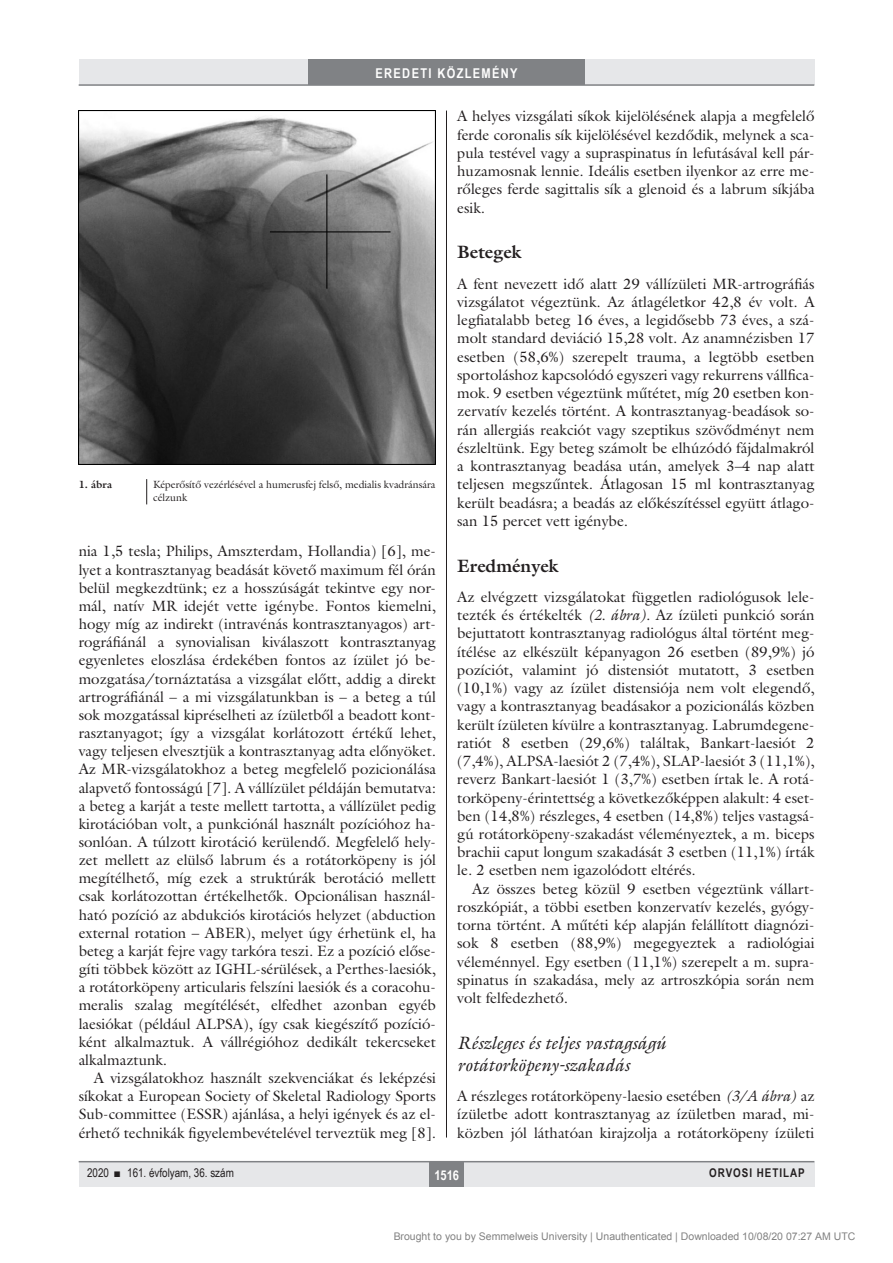
<style>
.page{position:relative;width:893px;height:1263px;background:#fff}
.page>*{position:absolute;margin:0;border:0;box-sizing:border-box;transform-origin:0 0}
.alcimkurziv{font:italic 18px/21.9px "Galliard Reg";color:#231f20}
.alcimbold{font:700 18px "Galliard Reg";color:#231f20}
.Body_Text{font:15px/18.1px "Galliard Reg";color:#231f20;text-align:justify}
.Body_tompa{font:15px/18.3px "Galliard Reg";color:#231f20;text-align:justify}
.rovatcim_jo{font:700 13.5px "Arial Narrow";letter-spacing:.1em;color:#fff}
.oldalszam{font:700 13.5px "Arial Narrow";color:#fff}
.pagina{font:12px "Arial Narrow";color:#231f20}
.pagina-2{font:700 12px "Arial Narrow";letter-spacing:.08em;color:#231f20}
.t1{font:10.5px "Arial";color:rgb(0 0 0/.5)}
.kepalairas2{font:10.5px/13.5px "Galliard Reg";color:#231f20}
.kepalairas1{font:700 10.5px "Galliard Reg";color:#231f20}
.s1{font-style:italic}
</style>
<div class="page">
<div style="left:79px;top:1161px;width:735px;height:25px;background:#e6e7e9"></div>
<hr style="left:79px;top:1161px;width:735px;height:1px;background:#808285">
<div style="left:430px;top:1161px;width:34px;height:25px;background:#808285"></div>
<div style="left:79px;top:60px;width:735px;height:25px;background:#e6e7e9"></div>
<div style="left:308px;top:60px;width:277px;height:25px;background:#808285"></div>
<hr style="left:79px;top:84px;width:735px;height:2px;background:#808285">
<hr style="left:446px;top:111px;width:1px;height:1026px;background:#231f20">
<img style="left:79px;top:111px;width:357px;height:354px">
<svg style="left:146px;top:479px;width:1px;height:25px"></svg>
<p class="rovatcim_jo" style="left:375px;top:63px;width:144px">EREDETI KÖZLEMÉNY</p>
<p class="kepalairas1" style="left:79px;top:477px;width:35px">1. ábra</p>
<p class="kepalairas2" style="left:153px;top:477px;width:284px">Képerősítő vezérlésével a humerusfej felső, medialis kvadránsára célzunk</p>
<p class="Body_Text" style="left:79px;top:542px;width:359px">nia 1,5 tesla; Philips, Amszterdam, Hollandia) [6], me&shy;lyet a kontrasztanyag beadását követő maximum fél órán belül megkezdtünk; ez a hosszúságát tekintve egy nor&shy;mál, natív MR idejét vette igénybe. Fontos kiemelni, hogy míg az indirekt (intravénás kontrasztanyagos) art&shy;rográfiánál a synovialisan kiválaszott kontrasztanyag egyenletes eloszlása érdekében fontos az ízület jó be&shy;mozgatása/tornáztatása a vizsgálat előtt, addig a direkt artrográfiánál – a mi vizsgálatunkban is – a beteg a túl sok mozgatással kipréselheti az ízületből a beadott kont&shy;rasztanyagot; így a vizsgálat korlátozott értékű lehet, vagy teljesen elvesztjük a kontrasztanyag adta előnyöket.<br>Az MR-vizsgálatokhoz a beteg megfelelő pozicionálása alapvető fontosságú [7]. A vállízület példáján bemutatva: a beteg a karját a teste mellett tartotta, a vállízület pedig kirotációban volt, a punkciónál használt pozícióhoz ha&shy;sonlóan. A túlzott kirotáció kerülendő. Megfelelő hely&shy;zet mellett az elülső labrum és a rotátorköpeny is jól megítélhető, míg ezek a struktúrák berotáció mellett csak korlátozottan értékelhetők. Opcionálisan használ&shy;ható pozíció az abdukciós kirotációs helyzet (abduction external rotation – ABER), melyet úgy érhetünk el, ha beteg a karját fejre vagy tarkóra teszi. Ez a pozíció előse&shy;gíti többek között az IGHL-sérülések, a Perthes-laesiók, a rotátorköpeny articularis felszíni laesiók és a coracohu&shy;meralis szalag megítélését, elfedhet azonban egyéb laesiókat (például ALPSA), így csak kiegészítő pozíció&shy;ként alkalmaztuk. A vállrégióhoz dedikált tekercseket alkalmaztunk.</p>
<p class="Body_Text" style="left:79px;top:1069px;width:359px;text-indent:15px">A vizsgálatokhoz használt szekvenciákat és leképzési síkokat a European Society of Skeletal Radiology Sports Sub-committee (ESSR) ajánlása, a helyi igények és az el&shy;érhető technikák figyelembevételével terveztük meg [8].</p>
<p class="Body_Text" style="left:457px;top:107px;width:359px">A helyes vizsgálati síkok kijelölésének alapja a megfelelő ferde coronalis sík kijelölésével kezdődik, melynek a sca&shy;pula testével vagy a supraspinatus ín lefutásával kell pár&shy;huzamosnak lennie. Ideális esetben ilyenkor az erre me&shy;rőleges ferde sagittalis sík a glenoid és a labrum síkjába esik.</p>
<p class="alcimbold" style="left:457px;top:241px;width:66px">Betegek</p>
<p class="Body_tompa" style="left:457px;top:274px;width:359px">A fent nevezett idő alatt 29 vállízületi MR-artrográfiás vizsgálatot végeztünk. Az átlagéletkor 42,8 év volt. A legfiatalabb beteg 16 éves, a legidősebb 73 éves, a szá&shy;molt standard deviáció 15,28 volt. Az anamnézisben 17 esetben (58,6%) szerepelt trauma, a legtöbb esetben sportoláshoz kapcsolódó egyszeri vagy rekurrens vállfica&shy;mok. 9 esetben végeztünk műtétet, míg 20 esetben kon&shy;zervatív kezelés történt. A kontrasztanyag-beadások so&shy;rán allergiás reakciót vagy szeptikus szövődményt nem észleltünk. Egy beteg számolt be elhúzódó fájdalmakról a kontrasztanyag beadása után, amelyek 3–4 nap alatt teljesen megszűntek. Átlagosan 15 ml kontrasztanyag került beadásra; a beadás az előkészítéssel együtt átlago&shy;san 15 percet vett igénybe.</p>
<p class="alcimbold" style="left:457px;top:554px;width:103px">Eredmények</p>
<p class="Body_tompa" style="left:457px;top:587px;width:359px">Az elvégzett vizsgálatokat független radiológusok lele&shy;tezték és értékelték <span class="s1">(2. ábra).</span> Az ízületi punkció során bejuttatott kontrasztanyag radiológus által történt meg&shy;ítélése az elkészült képanyagon 26 esetben (89,9%) jó pozíciót, valamint jó distensiót mutatott, 3 esetben (10,1%) vagy az ízület distensiója nem volt elegendő, vagy a kontrasztanyag beadásakor a pozicionálás közben került ízületen kívülre a kontrasztanyag. Labrumdegene&shy;ratiót 8 esetben (29,6%) találtak, Bankart-laesiót 2 (7,4%), ALPSA-laesiót 2 (7,4%), SLAP-laesiót 3 (11,1%), reverz Bankart-laesiót 1 (3,7%) esetben írtak le. A rotá&shy;torköpeny-érintettség a következőképpen alakult: 4 eset&shy;ben (14,8%) részleges, 4 esetben (14,8%) teljes vastagsá&shy;gú rotátorköpeny-szakadást véleményeztek, a m. biceps brachii caput longum szakadását 3 esetben (11,1%) írták le. 2 esetben nem igazolódott eltérés.</p>
<p class="Body_Text" style="left:457px;top:879px;width:359px;text-align:left;text-indent:15px">Az összes beteg közül 9 esetben végeztünk vállart&shy;roszkópiát, a többi esetben konzervatív kezelés, gyógy&shy;torna történt. A műtéti kép alapján felállított diagnózi&shy;sok 8 esetben (88,9%) megegyeztek a radiológiai véleménnyel. Egy esetben (11,1%) szerepelt a m. supra&shy;spinatus ín szakadása, mely az artroszkópia során nem volt felfedezhető.</p>
<p class="alcimkurziv" style="left:457px;top:1032px;width:210px">Részleges és teljes vastagságú rotátorköpeny-szakadás</p>
<p class="Body_tompa" style="left:457px;top:1086px;width:359px">A részleges rotátorköpeny-laesio esetében <span class="s1">(3/A ábra)</span> az ízületbe adott kontrasztanyag az ízületben marad, mi&shy;közben jól láthatóan kirajzolja a rotátorköpeny ízületi</p>
<p class="pagina" style="left:87px;top:1164px;width:148px">2020 ■ 161. évfolyam, 36. szám</p>
<p class="oldalszam" style="left:434px;top:1165px;width:26px">1516</p>
<p class="pagina-2" style="left:709px;top:1164px;width:97px">ORVOSI HETILAP</p>
<p class="t1" style="left:394px;top:1231px;width:463px">Brought to you by Semmelweis University | Unauthenticated | Downloaded 10/08/20 07:27 AM UTC</p>
</div>
